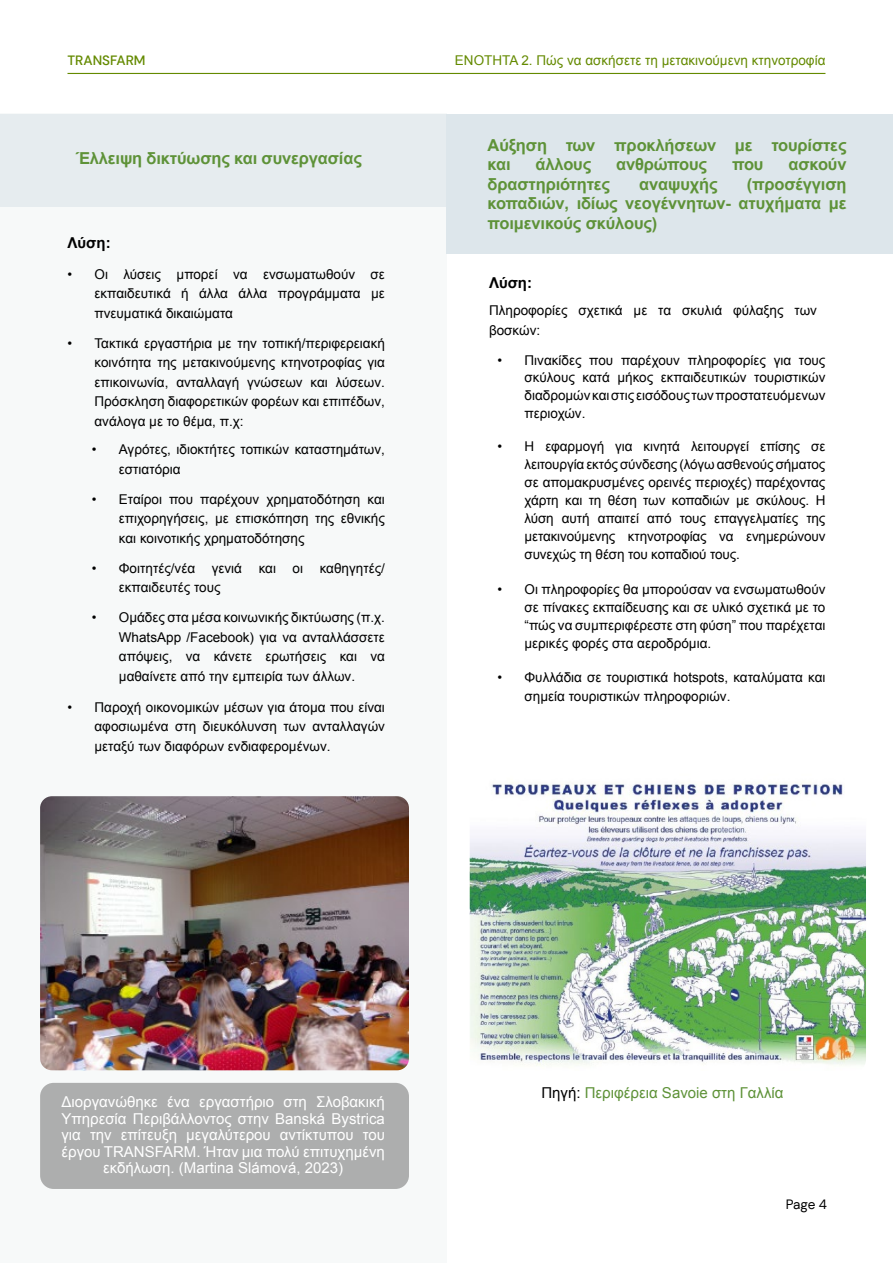
<style>
.page{position:relative;width:893px;height:1263px;background:#fff}
.page>*{position:absolute;margin:0;border:0;box-sizing:border-box;transform-origin:0 0}
.t1{font:700 16.5px/19.5px "Arial";letter-spacing:-.01em;color:#5e9238}
.t2{font:15px/16.5px "Arial";color:#fff;text-align:center}
.t3{font:15px "Arial";color:#5e9238}
.t4{font:700 15px "Arial";color:#000}
.t5{font:13.5px/19.5px "Arial";color:#000;text-align:justify}
.t6{font:13.5px "Arial";color:#648a00}
.t7{font:500 13.5px "DM Sans";color:#648a00}
.t8{font:13.5px "DM Sans";color:#000}
.s1{color:#000}
</style>
<div class="page">
<div style="left:0;top:114px;width:446px;height:1149px;background:#f7f9f9"></div>
<div style="left:0;top:114px;width:893px;height:93px;background:#e5ebee"></div>
<div style="left:446px;top:114px;width:447px;height:139px;background:#dde6eb"></div>
<hr style="left:68px;top:73px;width:757px;height:1px;background:#648a00">
<img style="left:40px;top:796px;width:369px;height:274px">
<img style="left:470px;top:782px;width:396px;height:284px">
<div style="left:40px;top:1083px;width:369px;height:106px;background:#adaeae;border-radius:13px"></div>
<p class="t7" style="left:67px;top:52px;width:80px">TRANSFARM</p>
<p class="t1" style="left:76px;top:149px;width:287px">Έλλειψη δικτύωσης και συνεργασίας</p>
<p class="t4" style="left:68px;top:233px;width:45px">Λύση:</p>
<p class="t5" style="left:94px;top:264px;width:292px;text-indent:-27px">• Οι λύσεις μπορεί να ενσωματωθούν σε εκπαιδευτικά ή άλλα άλλα προγράμματα με πνευματικά δικαιώματα</p>
<p class="t5" style="left:94px;top:333px;width:292px;text-indent:-27px">• Τακτικά εργαστήρια με την τοπική/περιφερειακή κοινότητα της μετακινούμενης κτηνοτροφίας για επικοινωνία, ανταλλαγή γνώσεων και λύσεων.<br>Πρόσκληση διαφορετικών φορέων και επιπέδων, ανάλογα με το θέμα, π.χ:</p>
<p class="t5" style="left:119px;top:440px;width:268px;text-indent:-27px">• Αγρότες, ιδιοκτήτες τοπικών καταστημάτων, εστιατόρια</p>
<p class="t5" style="left:119px;top:489px;width:268px;text-indent:-27px">• Εταίροι που παρέχουν χρηματοδότηση και επιχορηγήσεις, με επισκόπηση της εθνικής και κοινοτικής χρηματοδότησης</p>
<p class="t5" style="left:119px;top:559px;width:268px;text-indent:-27px">• Φοιτητές/νέα γενιά και οι καθηγητές/ εκπαιδευτές τους</p>
<p class="t5" style="left:119px;top:608px;width:268px;text-indent:-27px">• Ομάδες στα μέσα κοινωνικής δικτύωσης (π.χ.<br>WhatsApp /Facebook) για να ανταλλάσσετε απόψεις, να κάνετε ερωτήσεις και να μαθαίνετε από την εμπειρία των άλλων.</p>
<p class="t5" style="left:94px;top:697px;width:292px;text-indent:-27px">• Παροχή οικονομικών μέσων για άτομα που είναι αφοσιωμένα στη διευκόλυνση των ανταλλαγών μεταξύ των διαφόρων ενδιαφερομένων.</p>
<p class="t6" style="left:455px;top:51px;width:372px">ΕΝΟΤΗΤΑ 2. Πώς να ασκήσετε τη μετακινούμενη κτηνοτροφία</p>
<p class="t1" style="left:488px;top:136px;width:360px">Αύξηση των προκλήσεων με τουρίστες και</p>
<p class="t1" style="left:535px;top:155px;width:57px">άλλους</p>
<p class="t1" style="left:616px;top:155px;width:93px">ανθρώπους</p>
<p class="t1" style="left:732px;top:155px;width:33px">που</p>
<p class="t1" style="left:788px;top:155px;width:60px">ασκούν</p>
<p class="t1" style="left:488px;top:175px;width:124px">δραστηριότητες</p>
<p class="t1" style="left:639px;top:175px;width:80px">αναψυχής</p>
<p class="t1" style="left:488px;top:175px;width:360px;text-align:justify;text-indent:259px">(προσέγγιση κοπαδιών, ιδίως νεογέννητων- ατυχήματα με ποιμενικούς σκύλους)</p>
<p class="t4" style="left:489px;top:272px;width:45px">Λύση:</p>
<p class="t5" style="left:489px;top:301px;width:329px">Πληροφορίες σχετικά με τα σκυλιά φύλαξης των βοσκών:</p>
<p class="t5" style="left:524px;top:351px;width:302px;line-height:18px;text-indent:-27px">• Πινακίδες που παρέχουν πληροφορίες για τους σκύλους κατά μήκος εκπαιδευτικών τουριστικών διαδρομών και στις εισόδους των προστατευόμενων περιοχών.</p>
<p class="t5" style="left:524px;top:438px;width:302px;line-height:18px;text-indent:-27px">• Η εφαρμογή για κινητά λειτουργεί επίσης σε λειτουργία εκτός σύνδεσης (λόγω ασθενούς σήματος σε απομακρυσμένες ορεινές περιοχές) παρέχοντας χάρτη και τη θέση των κοπαδιών με σκύλους. Η λύση αυτή απαιτεί από τους επαγγελματίες της μετακινούμενης κτηνοτροφίας να ενημερώνουν συνεχώς τη θέση του κοπαδιού τους.</p>
<p class="t5" style="left:524px;top:580px;width:302px;line-height:18px;text-indent:-27px">• Οι πληροφορίες θα μπορούσαν να ενσωματωθούν σε πίνακες εκπαίδευσης και σε υλικό σχετικά με το “πώς να συμπεριφέρεστε στη φύση” που παρέχεται μερικές φορές στα αεροδρόμια.</p>
<p class="t5" style="left:524px;top:667px;width:302px;text-indent:-27px">• Φυλλάδια σε τουριστικά hotspots, καταλύματα και σημεία τουριστικών πληροφοριών.</p>
<p class="t2" style="left:61px;top:1094px;width:325px">Διοργανώθηκε ένα εργαστήριο στη Σλοβακική Υπηρεσία Περιβάλλοντος στην Banská Bystrica για την επίτευξη μεγαλύτερου αντίκτυπου του έργου TRANSFARM. Ήταν μια πολύ επιτυχημένη εκδήλωση. (Martina Slámová, 2023)</p>
<p class="t3" style="left:541px;top:1083px;width:244px"><span class="s1">Πηγή:</span> Περιφέρεια Savoie στη Γαλλία</p>
<p class="t8" style="left:786px;top:1196px;width:43px">Page 4</p>
</div>
